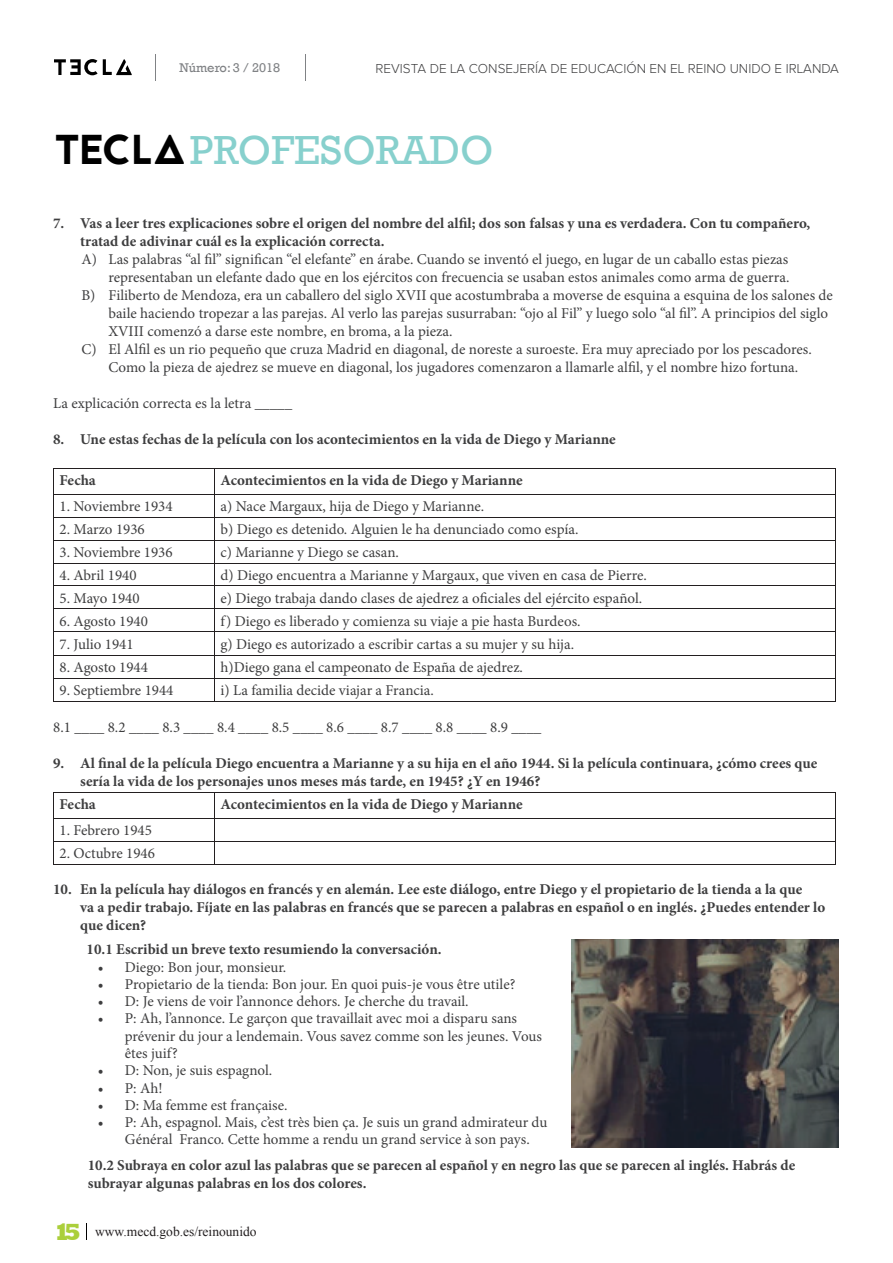
<style>
.page{position:relative;width:893px;height:1263px;background:#fff}
.page>*{position:absolute;margin:0;border:0;box-sizing:border-box;transform-origin:0 0}
.t1{font:41.55px "Rockwell";color:#87d0cd}
.t2{font:15px/17.2px "Minion Pro";color:#3e3e3f}
.t3{font:700 15px/18px "Minion Pro";color:#3e3e3f}
.t4{font:300 13.5px "Proxima Nova A";color:#3e3e3f}
.t5{font:13.5px "Times New Roman";color:#231f20}
.t6{font:12.9px "Rockwell";color:#808285}
.s1{font-family:"Jaapokkienchance";font-size:41.7px;color:#000}
.s2{font-family:"Rockwell";font-weight:800;font-size:24px;color:#abcf3b}
</style>
<div class="page">
<svg style="left:86px;top:1223px;width:1px;height:17px"></svg>
<svg style="left:155px;top:54px;width:1px;height:27px"></svg>
<svg style="left:54px;top:59px;width:78px;height:16px"></svg>
<svg style="left:305px;top:54px;width:1px;height:27px"></svg>
<hr style="left:53px;top:468px;width:161px;height:1px;background:#231f20">
<hr style="left:214px;top:468px;width:622px;height:1px;background:#231f20">
<hr style="left:53px;top:494px;width:161px;height:1px;background:#231f20">
<hr style="left:214px;top:494px;width:622px;height:1px;background:#231f20">
<hr style="left:53px;top:517px;width:161px;height:1px;background:#231f20">
<hr style="left:214px;top:517px;width:622px;height:1px;background:#231f20">
<hr style="left:53px;top:540px;width:161px;height:1px;background:#231f20">
<hr style="left:214px;top:540px;width:622px;height:1px;background:#231f20">
<hr style="left:53px;top:563px;width:161px;height:1px;background:#231f20">
<hr style="left:214px;top:563px;width:622px;height:1px;background:#231f20">
<hr style="left:53px;top:586px;width:161px;height:1px;background:#231f20">
<hr style="left:214px;top:586px;width:622px;height:1px;background:#231f20">
<hr style="left:53px;top:608px;width:161px;height:1px;background:#231f20">
<hr style="left:214px;top:608px;width:622px;height:1px;background:#231f20">
<hr style="left:53px;top:631px;width:161px;height:1px;background:#231f20">
<hr style="left:214px;top:631px;width:622px;height:1px;background:#231f20">
<hr style="left:53px;top:655px;width:161px;height:1px;background:#231f20">
<hr style="left:214px;top:655px;width:622px;height:1px;background:#231f20">
<hr style="left:53px;top:678px;width:161px;height:1px;background:#231f20">
<svg style="left:53px;top:469px;width:1px;height:232px"></svg>
<hr style="left:214px;top:678px;width:622px;height:1px;background:#231f20">
<svg style="left:214px;top:469px;width:1px;height:232px"></svg>
<svg style="left:835px;top:469px;width:1px;height:232px"></svg>
<hr style="left:53px;top:701px;width:161px;height:1px;background:#231f20">
<hr style="left:214px;top:701px;width:622px;height:1px;background:#231f20">
<hr style="left:53px;top:792px;width:161px;height:1px;background:#231f20">
<hr style="left:214px;top:792px;width:622px;height:1px;background:#231f20">
<hr style="left:53px;top:818px;width:161px;height:1px;background:#231f20">
<hr style="left:214px;top:818px;width:622px;height:1px;background:#231f20">
<hr style="left:53px;top:841px;width:161px;height:1px;background:#231f20">
<svg style="left:53px;top:793px;width:1px;height:71px"></svg>
<hr style="left:214px;top:841px;width:622px;height:1px;background:#231f20">
<svg style="left:214px;top:793px;width:1px;height:71px"></svg>
<svg style="left:835px;top:793px;width:1px;height:71px"></svg>
<hr style="left:53px;top:864px;width:161px;height:1px;background:#231f20">
<hr style="left:214px;top:864px;width:622px;height:1px;background:#231f20">
<img style="left:572px;top:939px;width:266px;height:208px">
<p class="t6" style="left:179px;top:60px;width:102px">Número: 3 / 2018</p>
<p class="t4" style="left:375px;top:61px;width:465px">REVISTA DE LA CONSEJERÍA DE EDUCACIÓN EN EL REINO UNIDO E IRLANDA</p>
<h1 class="t1" style="left:54px;top:126px;width:441px"><span class="s1">TECLA</span>PROFESORADO</h1>
<p class="t3" style="left:80px;top:214px;width:732px;text-indent:-27px">7. Vas a leer tres explicaciones sobre el origen del nombre del alfil; dos son falsas y una es verdadera. Con tu compañero, tratad de adivinar cuál es la explicación correcta.</p>
<p class="t2" style="left:81px;top:250px;width:708px">A) Las palabras “al fil” significan “el elefante” en árabe. Cuando se inventó el juego, en lugar de un caballo estas piezas</p>
<p class="t2" style="left:108px;top:268px;width:683px">representaban un elefante dado que en los ejércitos con frecuencia se usaban estos animales como arma de guerra.</p>
<p class="t2" style="left:81px;top:286px;width:753px">B) Filiberto de Mendoza, era un caballero del siglo XVII que acostumbraba a moverse de esquina a esquina de los salones de</p>
<p class="t2" style="left:108px;top:304px;width:721px">baile haciendo tropezar a las parejas. Al verlo las parejas susurraban: “ojo al Fil” y luego solo “al fil”. A principios del siglo</p>
<p class="t2" style="left:108px;top:322px;width:346px">XVIII comenzó a darse este nombre, en broma, a la pieza.</p>
<p class="t2" style="left:81px;top:340px;width:732px">C) El Alfil es un rio pequeño que cruza Madrid en diagonal, de noreste a suroeste. Era muy apreciado por los pescadores.</p>
<p class="t2" style="left:108px;top:358px;width:691px">Como la pieza de ajedrez se mueve en diagonal, los jugadores comenzaron a llamarle alfil, y el nombre hizo fortuna.</p>
<p class="t2" style="left:53px;top:394px;width:241px">La explicación correcta es la letra _____</p>
<p class="t3" style="left:53px;top:430px;width:564px">8. Une estas fechas de la película con los acontecimientos en la vida de Diego y Marianne</p>
<p class="t3" style="left:60px;top:471px;width:38px">Fecha</p>
<p class="t3" style="left:220px;top:471px;width:304px">Acontecimientos en la vida de Diego y Marianne</p>
<p class="t2" style="left:60px;top:498px;width:115px">1. Noviembre 1934</p>
<p class="t2" style="left:220px;top:498px;width:265px">a) Nace Margaux, hija de Diego y Marianne.</p>
<p class="t2" style="left:60px;top:521px;width:87px">2. Marzo 1936</p>
<p class="t2" style="left:220px;top:521px;width:359px">b) Diego es detenido. Alguien le ha denunciado como espía.</p>
<p class="t2" style="left:60px;top:544px;width:115px">3. Noviembre 1936</p>
<p class="t2" style="left:220px;top:544px;width:180px">c) Marianne y Diego se casan.</p>
<p class="t2" style="left:60px;top:567px;width:79px">4. Abril 1940</p>
<p class="t2" style="left:220px;top:567px;width:428px">d) Diego encuentra a Marianne y Margaux, que viven en casa de Pierre.</p>
<p class="t2" style="left:60px;top:589px;width:82px">5. Mayo 1940</p>
<p class="t2" style="left:220px;top:589px;width:423px">e) Diego trabaja dando clases de ajedrez a oficiales del ejército español.</p>
<p class="t2" style="left:60px;top:612px;width:90px">6. Agosto 1940</p>
<p class="t2" style="left:220px;top:612px;width:362px">f) Diego es liberado y comienza su viaje a pie hasta Burdeos.</p>
<p class="t2" style="left:60px;top:635px;width:76px">7. Julio 1941</p>
<p class="t2" style="left:220px;top:635px;width:355px">g) Diego es autorizado a escribir cartas a su mujer y su hija.</p>
<p class="t2" style="left:60px;top:659px;width:90px">8. Agosto 1944</p>
<p class="t2" style="left:220px;top:659px;width:304px">h)Diego gana el campeonato de España de ajedrez.</p>
<p class="t2" style="left:60px;top:682px;width:115px">9. Septiembre 1944</p>
<p class="t2" style="left:220px;top:682px;width:215px">i) La familia decide viajar a Francia.</p>
<p class="t2" style="left:53px;top:718px;width:490px">8.1 ____ 8.2 ____ 8.3 ____ 8.4 ____ 8.5 ____ 8.6 ____ 8.7 ____ 8.8 ____ 8.9 ____</p>
<p class="t3" style="left:80px;top:754px;width:739px;text-indent:-27px">9. Al final de la película Diego encuentra a Marianne y a su hija en el año 1944. Si la película continuara, ¿cómo crees que sería la vida de los personajes unos meses más tarde, en 1945? ¿Y en 1946?</p>
<p class="t3" style="left:60px;top:795px;width:38px">Fecha</p>
<p class="t3" style="left:220px;top:795px;width:304px">Acontecimientos en la vida de Diego y Marianne</p>
<p class="t2" style="left:60px;top:822px;width:94px">1. Febrero 1945</p>
<p class="t2" style="left:60px;top:845px;width:97px">2. Octubre 1946</p>
<p class="t3" style="left:80px;top:880px;width:747px;text-indent:-27px">10. En la película hay diálogos en francés y en alemán. Lee este diálogo, entre Diego y el propietario de la tienda a la que<br>va a pedir trabajo. Fíjate en las palabras en francés que se parecen a palabras en español o en inglés. ¿Puedes entender lo que dicen?</p>
<p class="t3" style="left:87px;top:940px;width:356px">10.1 Escribid un breve texto resumiendo la conversación.</p>
<p class="t2" style="left:98px;top:958px;width:190px">• Diego: Bon jour, monsieur.</p>
<p class="t2" style="left:98px;top:976px;width:419px">• Propietario de la tienda: Bon jour. En quoi puis-je vous être utile?</p>
<p class="t2" style="left:98px;top:993px;width:372px">• D: Je viens de voir l’annonce dehors. Je cherche du travail.</p>
<p class="t2" style="left:125px;top:1010px;width:419px;text-indent:-27px">• P: Ah, l’annonce. Le garçon que travaillait avec moi a disparu sans prévenir du jour a lendemain. Vous savez comme son les jeunes. Vous êtes juif?</p>
<p class="t2" style="left:98px;top:1062px;width:176px">• D: Non, je suis espagnol.</p>
<p class="t2" style="left:98px;top:1079px;width:66px">• P: Ah!</p>
<p class="t2" style="left:98px;top:1096px;width:191px">• D: Ma femme est française.</p>
<p class="t2" style="left:125px;top:1114px;width:424px;text-indent:-27px">• P: Ah, espagnol. Mais, c’est très bien ça. Je suis un grand admirateur du<br>Général Franco. Cette homme a rendu un grand service à son pays.</p>
<p class="t3" style="left:88px;top:1155px;width:709px">10.2 Subraya en color azul las palabras que se parecen al español y en negro las que se parecen al inglés. Habrás de subrayar algunas palabras en los dos colores.</p>
<p class="t5" style="left:54px;top:1222px;width:204px"><span class="s2">15</span> www.mecd.gob.es/reinounido</p>
</div>
